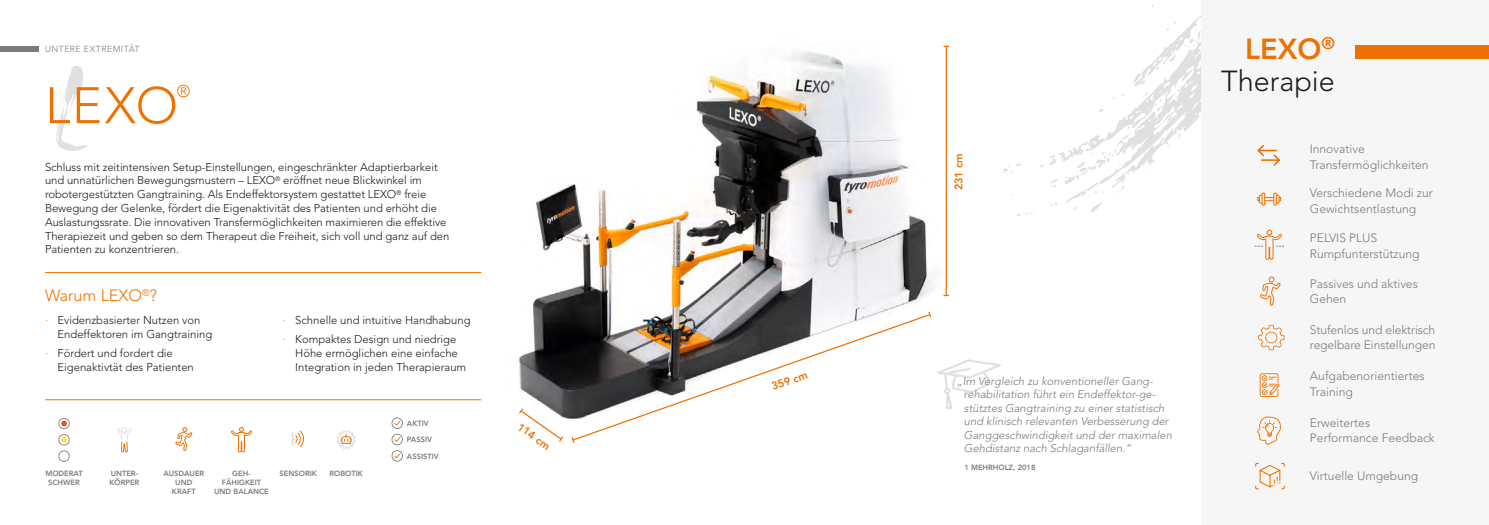
<style>
.page{position:relative;width:1489px;height:525px;background:#fff}
.page>*{position:absolute;margin:0;border:0;box-sizing:border-box;transform-origin:0 0}
.t1{font:300 50.75px "Avenir";color:#ee7203}
.t2{font:300 28.75px/31.6px "Avenir";color:#1d1d1b;text-align:right}
.t3{font:300 16.88px "Avenir";color:#ee7203}
.t4{font:300 16.25px "Avenir";color:#ee7203}
.t5{font:300 12.12px/15.5px "Avenir";color:#7c7b7b}
.t6{font:300 11.25px/13.8px "Avenir";letter-spacing:-.005em;color:#1d1d1b}
.t7{font:italic 300 11.25px/13.5px "Avenir";color:#7c7b7b}
.t8{font:800 10.88px "Avenir";color:#ee7203}
.t9{font:300 8.75px "Avenir";letter-spacing:.06em;color:#7c7b7b}
.t10{font:800 7.5px/9.2px "Avenir";color:#7c7b7b;text-align:center}
.s1{color:#ee7203}
.s2{font-weight:800;color:#ee7203}
</style>
<div class="page">
<svg style="left:996px;top:0;width:204px;height:217px"></svg>
<div style="left:1200px;top:0;width:288px;height:524px;background:#f6f6f6"></div>
<img style="left:519px;top:45px;width:431px;height:374px">
<div style="left:0;top:46px;width:39px;height:6px;background:#7c7b7b"></div>
<hr style="left:45px;top:272px;width:436px;height:1px;background:#ee7203">
<hr style="left:45px;top:399px;width:436px;height:1px;background:#ee7203">
<svg style="left:571px;top:313px;width:360px;height:127px"></svg>
<svg style="left:927px;top:310px;width:5px;height:9px"></svg>
<svg style="left:571px;top:435px;width:4px;height:8px"></svg>
<svg style="left:519px;top:406px;width:45px;height:36px"></svg>
<hr style="left:945px;top:46px;width:1px;height:249px;background:#ee7203">
<svg style="left:56px;top:66px;width:31px;height:85px"></svg>
<div style="left:1355px;top:45px;width:133px;height:14px;background:#ee7203"></div>
<svg style="left:937px;top:359px;width:63px;height:50px"></svg>
<svg style="left:1257px;top:324px;width:27px;height:26px"></svg>
<svg style="left:1254px;top:229px;width:29px;height:31px"></svg>
<svg style="left:1257px;top:192px;width:23px;height:14px"></svg>
<svg style="left:1257px;top:416px;width:23px;height:29px"></svg>
<svg style="left:1259px;top:276px;width:22px;height:30px"></svg>
<svg style="left:1257px;top:145px;width:22px;height:21px"></svg>
<svg style="left:1255px;top:463px;width:30px;height:26px"></svg>
<svg style="left:1259px;top:373px;width:20px;height:24px"></svg>
<svg style="left:391px;top:417px;width:12px;height:44px"></svg>
<svg style="left:117px;top:427px;width:15px;height:14px"></svg>
<svg style="left:121px;top:441px;width:7px;height:11px"></svg>
<svg style="left:292px;top:430px;width:13px;height:18px"></svg>
<svg style="left:337px;top:430px;width:19px;height:19px"></svg>
<svg style="left:175px;top:427px;width:18px;height:24px"></svg>
<svg style="left:58px;top:417px;width:12px;height:44px"></svg>
<svg style="left:231px;top:427px;width:21px;height:25px"></svg>
<p class="t9" style="left:45px;top:43px;width:96px">UNTERE EXTREMITÄT</p>
<h1 class="t1" style="left:45px;top:76px;width:134px">LEXO</h1>
<h3 class="t3" style="left:177px;top:81px;width:15px">®</h3>
<p class="t6" style="left:45px;top:160px;width:406px">Schluss mit zeitintensiven Setup-Einstellungen, eingeschränkter Adaptierbarkeit und unnatürlichen Bewegungsmustern – LEXO<sup>®</sup> eröffnet neue Blickwinkel im robotergestützten Gangtraining. Als Endeffektorsystem gestattet LEXO<sup>®</sup> freie Bewegung der Gelenke, fördert die Eigenaktivität des Patienten und erhöht die Auslastungssrate. Die innovativen Transfermöglichkeiten maximieren die effektive Therapiezeit und geben so dem Therapeut die Freiheit, sich voll und ganz auf den Patienten zu konzentrieren.</p>
<h3 class="t4" style="left:45px;top:286px;width:114px">Warum LEXO<sup>®</sup>?</h3>
<p class="t6" style="left:57px;top:313px;width:156px;text-indent:-12px"><span class="s1">·</span> Evidenzbasierter Nutzen von<br>Endeffektoren im Gangtraining</p>
<p class="t6" style="left:57px;top:346px;width:138px;text-indent:-12px"><span class="s1">·</span> Fördert und fordert die<br>Eigenaktivtät des Patienten</p>
<p class="t6" style="left:283px;top:310px;width:189px;line-height:19.1px"><span class="s1">·</span> Schnelle und intuitive Handhabung <span class="s1">·</span> Kompaktes Design und niedrige</p>
<p class="t6" style="left:295px;top:346px;width:172px">Höhe ermöglichen eine einfache<br>Integration in jeden Therapieraum</p>
<p class="t10" style="left:407px;top:418px;width:23px">AKTIV</p>
<p class="t10" style="left:407px;top:435px;width:27px">PASSIV</p>
<p class="t10" style="left:407px;top:451px;width:33px">ASSISTIV</p>
<p class="t10" style="left:45px;top:468px;width:39px">MODERAT</p>
<p class="t10" style="left:279px;top:468px;width:39px">SENSORIK</p>
<p class="t10" style="left:329px;top:468px;width:35px">ROBOTIK</p>
<p class="t10" style="left:48px;top:477px;width:33px">SCHWER</p>
<p class="t10" style="left:109px;top:468px;width:31px;text-align:left">UNTER-<br>KÖRPER</p>
<p class="t10" style="left:163px;top:468px;width:42px">AUSDAUER<br>UND<br>KRAFT</p>
<p class="t10" style="left:214px;top:468px;width:56px">GEH-<br>FÄHIGKEIT<br>UND BALANCE</p>
<p class="t8" style="left:522px;top:420px;width:39px;rotate:35deg">114 cm</p>
<p class="t8" style="left:769px;top:380px;width:39px;rotate:-19deg">359 cm</p>
<p class="t8" style="left:952px;top:190px;width:39px;rotate:-90deg">231 cm</p>
<p class="t7" style="left:963px;top:373px;width:209px;text-indent:-7px">„Im Vergleich zu konventioneller Gang&shy;rehabilitation führt ein Endeffektor-ge&shy;stütztes Gangtraining zu einer statistisch und klinisch relevanten Verbesserung der Ganggeschwindigkeit und der maximalen Gehdistanz nach Schlaganfällen.“</p>
<p class="t10" style="left:964px;top:462px;width:72px">1 MEHRHOLZ, 2018</p>
<h2 class="t2" style="left:1221px;top:33px;width:115px"><span class="s2">LEXO</span><sup>®<br></sup>Therapie</h2>
<p class="t5" style="left:1309px;top:141px;width:120px">Innovative<br>Transfermöglichkeiten</p>
<p class="t5" style="left:1309px;top:185px;width:124px">Verschiedene Modi zur<br>Gewichtsentlastung</p>
<p class="t5" style="left:1309px;top:230px;width:111px">PELVIS PLUS<br>Rumpfunterstützung</p>
<p class="t5" style="left:1309px;top:276px;width:109px">Passives und aktives<br>Gehen</p>
<p class="t5" style="left:1309px;top:322px;width:127px">Stufenlos und elektrisch regelbare Einstellungen</p>
<p class="t5" style="left:1309px;top:368px;width:116px">Aufgabenorientiertes<br>Training</p>
<p class="t5" style="left:1309px;top:414px;width:126px">Erweitertes<br>Performance Feedback</p>
<p class="t5" style="left:1309px;top:467px;width:110px">Virtuelle Umgebung</p>
</div>
